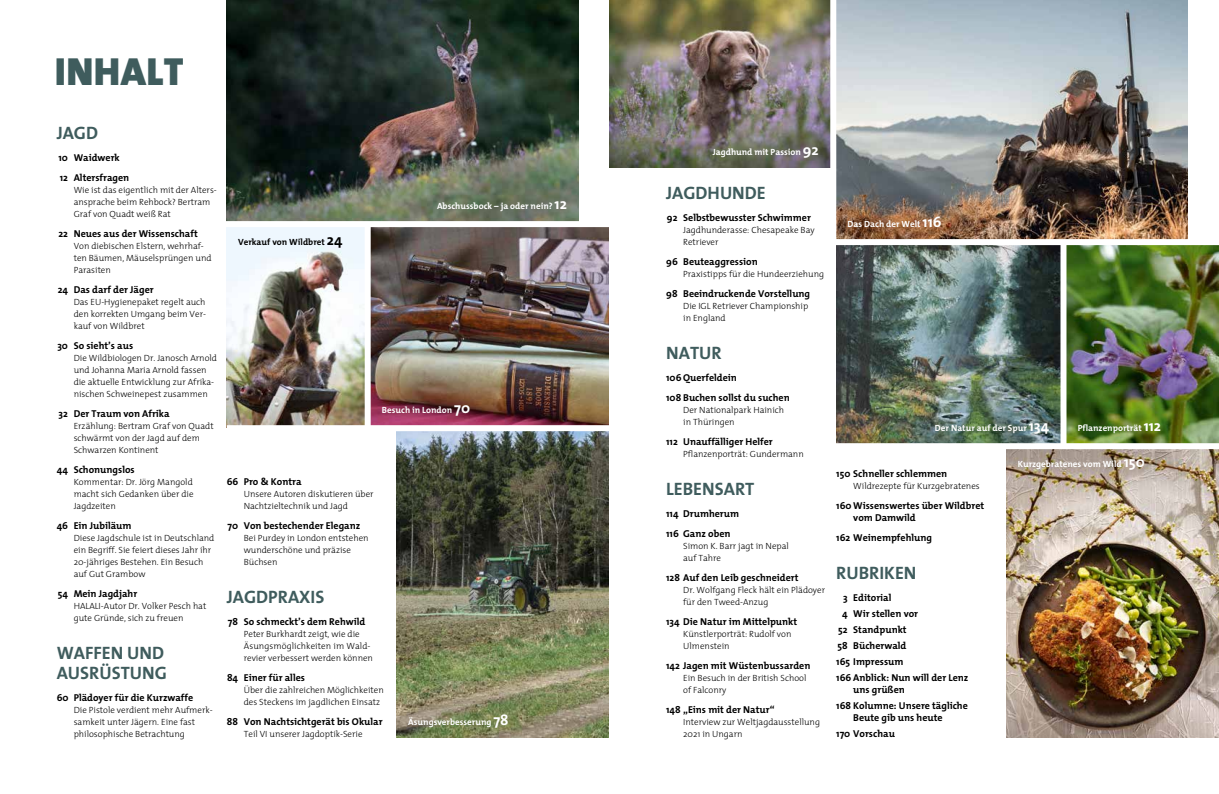
<style>
.page{position:relative;width:1219px;height:794px;background:#fff}
.page>*{position:absolute;margin:0;border:0;box-sizing:border-box;transform-origin:0 0}
.t1{font:900 39.5px "The Mix";letter-spacing:.01em;color:#3f5c5d}
.t2{font:18px/20px "The Mix Bold Caps";color:#3f5c5d}
.t3{font:700 10px/20px "The Mix";color:#000}
.t4{font:300 9px/12px "The Mix";color:#000}
.t5{font:700 9px "The Mix";color:#fff}
.t6{font:700 9px "The Mix";color:#000}
.s1{font-size:15px}
</style>
<div class="page">
<img style="left:397px;top:431px;width:212px;height:306px">
<img style="left:227px;top:227px;width:138px;height:198px">
<img style="left:371px;top:227px;width:238px;height:198px">
<img style="left:227px;top:0;width:351px;height:221px">
<img style="left:1006px;top:449px;width:213px;height:288px">
<img style="left:1066px;top:245px;width:153px;height:198px">
<img style="left:836px;top:245px;width:224px;height:198px">
<img style="left:836px;top:0;width:352px;height:239px">
<img style="left:609px;top:0;width:221px;height:167px">
<h1 class="t1" style="left:55px;top:38px;width:130px">INHALT</h1>
<h2 class="t2" style="left:57px;top:122px;width:43px">JAGD</h2>
<p class="t3" style="left:59px;top:147px;width:72px">10 Waidwerk<br>12 Altersfragen</p>
<p class="t4" style="left:74px;top:184px;width:145px">Wie ist das eigentlich mit der Alters&shy;ansprache beim Rehbock? Bertram<br>Graf von Quadt weiß Rat</p>
<p class="t3" style="left:58px;top:223px;width:141px">22 Neues aus der Wissenschaft</p>
<p class="t4" style="left:74px;top:240px;width:139px">Von diebischen Elstern, wehrhaf&shy;ten Bäumen, Mäuselsprüngen und<br>Parasiten</p>
<p class="t3" style="left:58px;top:279px;width:98px">24 Das darf der Jäger</p>
<p class="t4" style="left:74px;top:296px;width:134px;text-align:justify">Das EU-Hygienepaket regelt auch den korrekten Umgang beim Ver&shy;kauf von Wildbret</p>
<p class="t3" style="left:57px;top:335px;width:77px">30 So sieht’s aus</p>
<p class="t4" style="left:74px;top:352px;width:145px">Die Wildbiologen Dr. Janosch Arnold und Johanna Maria Arnold fassen die aktuelle Entwicklung zur Afrika&shy;nischen Schweinepest zusammen</p>
<p class="t3" style="left:59px;top:403px;width:113px">32 Der Traum von Afrika</p>
<p class="t4" style="left:74px;top:420px;width:141px">Erzählung: Bertram Graf von Quadt schwärmt von der Jagd auf dem<br>Schwarzen Kontinent</p>
<p class="t3" style="left:57px;top:459px;width:79px">44 Schonungslos</p>
<p class="t4" style="left:74px;top:476px;width:121px;text-align:justify">Kommentar: Dr. Jörg Mangold macht sich Gedanken über die Jagdzeiten</p>
<p class="t3" style="left:57px;top:515px;width:76px">46 Ein Jubiläum</p>
<p class="t4" style="left:74px;top:532px;width:142px">Diese Jagdschule ist in Deutschland ein Begriff. Sie feiert dieses Jahr ihr<br>20-jähriges Bestehen. Ein Besuch auf Gut Grambow</p>
<p class="t3" style="left:58px;top:583px;width:81px">54 Mein Jagdjahr</p>
<p class="t4" style="left:74px;top:600px;width:134px">HALALI-Autor Dr. Volker Pesch hat gute Gründe, sich zu freuen</p>
<h2 class="t2" style="left:57px;top:642px;width:112px">WAFFEN UND<br>AUSRÜSTUNG</h2>
<p class="t3" style="left:57px;top:687px;width:138px">60 Plädoyer für die Kurzwaffe</p>
<p class="t4" style="left:74px;top:704px;width:140px">Die Pistole verdient mehr Aufmerk&shy;samkeit unter Jägern. Eine fast philosophische Betrachtung</p>
<p class="t6" style="left:238px;top:234px;width:106px">Verkauf von Wildbret <span class="s1">24</span></p>
<p class="t5" style="left:437px;top:198px;width:131px">Abschussbock – ja oder nein? <span class="s1">12</span></p>
<p class="t5" style="left:382px;top:402px;width:90px">Besuch in London <span class="s1">70</span></p>
<p class="t3" style="left:227px;top:471px;width:76px">66 Pro &amp; Kontra</p>
<p class="t4" style="left:244px;top:488px;width:131px">Unsere Autoren diskutieren über<br>Nachtzieltechnik und Jagd</p>
<p class="t3" style="left:227px;top:515px;width:134px">70 Von bestechender Eleganz</p>
<p class="t4" style="left:244px;top:532px;width:126px">Bei Purdey in London entstehen wunderschöne und präzise<br>Büchsen</p>
<h2 class="t2" style="left:227px;top:586px;width:99px">JAGDPRAXIS</h2>
<p class="t3" style="left:228px;top:611px;width:139px">78 So schmeckt’s dem Rehwild</p>
<p class="t4" style="left:244px;top:628px;width:131px">Peter Burkhardt zeigt, wie die<br>Äsungsmöglichkeiten im Wald&shy;revier verbessert werden können</p>
<p class="t3" style="left:227px;top:667px;width:80px">84 Einer für alles</p>
<p class="t4" style="left:244px;top:684px;width:142px">Über die zahlreichen Möglichkeiten des Steckens im jagdlichen Einsatz</p>
<p class="t3" style="left:227px;top:711px;width:157px">88 Von Nachtsichtgerät bis Okular</p>
<p class="t4" style="left:244px;top:728px;width:120px">Teil VI unserer Jagdoptik-Serie</p>
<p class="t5" style="left:408px;top:714px;width:102px">Äsungsverbesserung <span class="s1">78</span></p>
<p class="t5" style="left:713px;top:145px;width:108px">Jagdhund mit Passion <span class="s1">92</span></p>
<h2 class="t2" style="left:666px;top:182px;width:101px">JAGDHUNDE</h2>
<p class="t3" style="left:667px;top:207px;width:145px">92 Selbstbewusster Schwimmer</p>
<p class="t4" style="left:683px;top:224px;width:133px">Jagdhunderasse: Chesapeake Bay<br>Retriever</p>
<p class="t3" style="left:666px;top:251px;width:93px">96 Beuteaggression</p>
<p class="t4" style="left:683px;top:268px;width:142px">Praxistipps für die Hundeerziehung</p>
<p class="t3" style="left:666px;top:283px;width:146px">98 Beeindruckende Vorstellung</p>
<p class="t4" style="left:683px;top:300px;width:127px">Die IGL Retriever Championship in England</p>
<h2 class="t2" style="left:666px;top:342px;width:57px">NATUR</h2>
<p class="t3" style="left:666px;top:367px;width:125px">106 Querfeldein<br>108 Buchen sollst du suchen</p>
<p class="t4" style="left:683px;top:404px;width:102px">Der Nationalpark Hainich in Thüringen</p>
<p class="t3" style="left:666px;top:431px;width:108px">112 Unauffälliger Helfer</p>
<p class="t4" style="left:683px;top:448px;width:122px">Pflanzenporträt: Gundermann</p>
<h2 class="t2" style="left:666px;top:478px;width:90px">LEBENSART</h2>
<p class="t3" style="left:666px;top:503px;width:74px">114 Drumherum<br>116 Ganz oben</p>
<p class="t4" style="left:683px;top:540px;width:107px">Simon K. Barr jagt in Nepal auf Tahre</p>
<p class="t3" style="left:666px;top:567px;width:134px">128 Auf den Leib geschneidert</p>
<p class="t4" style="left:683px;top:584px;width:143px">Dr. Wolfgang Fleck hält ein Plädoyer für den Tweed-Anzug</p>
<p class="t3" style="left:666px;top:611px;width:133px">134 Die Natur im Mittelpunkt</p>
<p class="t4" style="left:683px;top:628px;width:110px">Künstlerporträt: Rudolf von<br>Ulmenstein</p>
<p class="t3" style="left:666px;top:655px;width:146px">142 Jagen mit Wüstenbussarden</p>
<p class="t4" style="left:683px;top:672px;width:125px">Ein Besuch in der British School of Falconry</p>
<p class="t3" style="left:666px;top:699px;width:110px">148 „Eins mit der Natur“</p>
<p class="t4" style="left:683px;top:716px;width:138px">Interview zur Weltjagdausstellung<br>2021 in Ungarn</p>
<p class="t5" style="left:848px;top:216px;width:95px">Das Dach der Welt <span class="s1">116</span></p>
<p class="t5" style="left:935px;top:420px;width:116px">Der Natur auf der Spur <span class="s1">134</span></p>
<p class="t5" style="left:1078px;top:420px;width:85px">Pflanzenporträt <span class="s1">112</span></p>
<p class="t3" style="left:836px;top:463px;width:112px">150 Schneller schlemmen</p>
<p class="t4" style="left:853px;top:480px;width:128px">Wildrezepte für Kurzgebratenes</p>
<p class="t3" style="left:853px;top:499px;width:132px;line-height:12px;text-indent:-17px">160 Wissenswertes über Wildbret vom Damwild</p>
<p class="t3" style="left:836px;top:527px;width:97px">162 Weinempfehlung</p>
<h2 class="t2" style="left:836px;top:562px;width:82px">RUBRIKEN</h2>
<p class="t3" style="left:843px;top:587px;width:50px">3 Editorial</p>
<p class="t3" style="left:842px;top:603px;width:78px">4 Wir stellen vor</p>
<p class="t3" style="left:838px;top:619px;width:70px">52 Standpunkt</p>
<p class="t3" style="left:837px;top:635px;width:71px">58 Bücherwald</p>
<p class="t3" style="left:836px;top:651px;width:69px">165 Impressum</p>
<p class="t3" style="left:836px;top:667px;width:134px">166 Anblick: Nun will der Lenz</p>
<p class="t3" style="left:836px;top:681px;width:133px;line-height:16px;text-indent:17px">uns grüßen<br>168 Kolumne: Unsere tägliche</p>
<p class="t3" style="left:836px;top:709px;width:108px;line-height:16px;text-indent:17px">Beute gib uns heute<br>170 Vorschau</p>
<p class="t5" style="left:1018px;top:456px;width:129px">Kurzgebratenes vom Wild <span class="s1">150</span></p>
</div>
